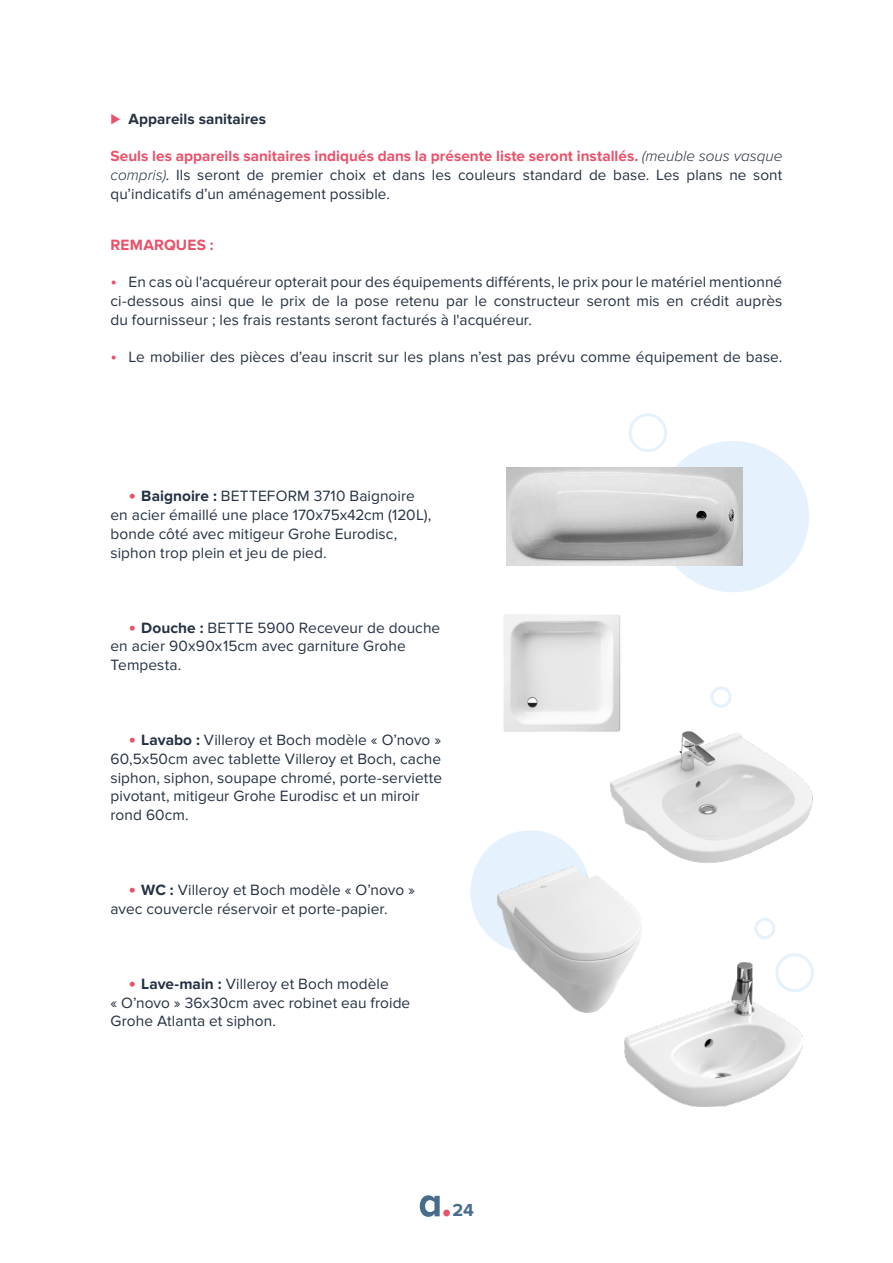
<style>
.page{position:relative;width:893px;height:1263px;background:#fff}
.page>*{position:absolute;margin:0;border:0;box-sizing:border-box;transform-origin:0 0}
.t1{font:700 18px "Proxima Nova";color:#476b8c}
.t2{font:15.45px/18.8px "Proxima Nova";letter-spacing:.005em;color:#243243}
.t3{font:700 15.45px "Proxima Nova";letter-spacing:.01em;color:#ea516a}
.t4{font:15.3px/18.8px "Proxima Nova";letter-spacing:.005em;color:#243243;text-align:justify}
.t5{font:700 15.3px "Proxima Nova";letter-spacing:.005em;color:#243243}
.s1{font-family:"Proxima Nova Extrabld";font-weight:400;font-size:16.65px;color:#ea516a}
.s2{font-weight:700;color:#ea516b}
.s3{font-weight:300;font-style:italic}
.s4{font-size:18.45px;color:#ea516a}
.s5{font-family:"Proxima Nova Extrabld";font-size:19.8px;color:#ea516a}
.s6{font-weight:700}
</style>
<div class="page">
<svg style="left:420px;top:1195px;width:20px;height:22px"></svg>
<div style="left:443px;top:1209px;width:7px;height:7px;background:#ea516b;border-radius:50%"></div>
<img style="left:610px;top:731px;width:203px;height:132px">
<div style="left:656px;top:441px;width:153px;height:151px;background:#e5f2fd;border-radius:50%"></div>
<div style="left:470px;top:830px;width:120px;height:123px;background:#e5f2fd;border-radius:50%"></div>
<img style="left:506px;top:468px;width:237px;height:98px">
<img style="left:503px;top:614px;width:118px;height:118px">
<img style="left:624px;top:962px;width:178px;height:144px">
<div style="left:775px;top:953px;width:39px;height:39px;border:3px solid #e5f2fd;border-radius:50%"></div>
<div style="left:754px;top:918px;width:21px;height:21px;border:3px solid #e5f2fd;border-radius:50%"></div>
<div style="left:710px;top:686px;width:22px;height:22px;border:3px solid #e5f2fd;border-radius:50%"></div>
<div style="left:629px;top:413px;width:38px;height:39px;border:3px solid #e5f2fd;border-radius:50%"></div>
<img style="left:498px;top:866px;width:144px;height:146px">
<p class="t5" style="left:111px;top:110px;width:157px"><span class="s1">⊲</span> Appareils sanitaires</p>
<p class="t4" style="left:111px;top:147px;width:673px"><span class="s2">Seuls les appareils sanitaires indiqués dans la présente liste seront installés.</span> <span class="s3">(meuble sous vasque compris)</span>. Ils seront de premier choix et dans les couleurs standard de base. Les plans ne sont qu’indicatifs d’un aménagement possible.</p>
<p class="t3" style="left:111px;top:236px;width:105px">REMARQUES :</p>
<p class="t2" style="left:111px;top:273px;width:673px;text-align:justify"><span class="s4">•</span> En cas où l'acquéreur opterait pour des équipements différents, le prix pour le matériel mentionné ci-dessous ainsi que le prix de la pose retenu par le constructeur seront mis en crédit auprès du fournisseur ; les frais restants seront facturés à l'acquéreur.</p>
<p class="t2" style="left:111px;top:348px;width:673px"><span class="s4">•</span> Le mobilier des pièces d’eau inscrit sur les plans n’est pas prévu comme équipement de base.</p>
<p class="t2" style="left:111px;top:487px;width:322px;text-indent:18px"><span class="s5">•</span> <span class="s6">Baignoire :</span> BETTEFORM 3710 Baignoire en acier émaillé une place 170x75x42cm (120L), bonde côté avec mitigeur Grohe Eurodisc, siphon trop plein et jeu de pied.</p>
<p class="t2" style="left:111px;top:618px;width:331px;text-indent:18px"><span class="s5">•</span> <span class="s6">Douche :</span> BETTE 5900 Receveur de douche en acier 90x90x15cm avec garniture Grohe<br>Tempesta.</p>
<p class="t2" style="left:111px;top:731px;width:333px;text-indent:18px"><span class="s5">•</span> <span class="s6">Lavabo :</span> Villeroy et Boch modèle « O’novo » 60,5x50cm avec tablette Villeroy et Boch, cache siphon, siphon, soupape chromé, porte-serviette pivotant, mitigeur Grohe Eurodisc et un miroir rond 60cm.</p>
<p class="t2" style="left:111px;top:881px;width:306px;text-indent:18px"><span class="s5">•</span> <span class="s6">WC :</span> Villeroy et Boch modèle « O’novo » avec couvercle réservoir et porte-papier.</p>
<p class="t2" style="left:111px;top:975px;width:301px;text-indent:18px"><span class="s5">•</span> <span class="s6">Lave-main :</span> Villeroy et Boch modèle<br>« O’novo » 36x30cm avec robinet eau froide<br>Grohe Atlanta et siphon.</p>
<p class="t1" style="left:452px;top:1200px;width:23px">24</p>
</div>
